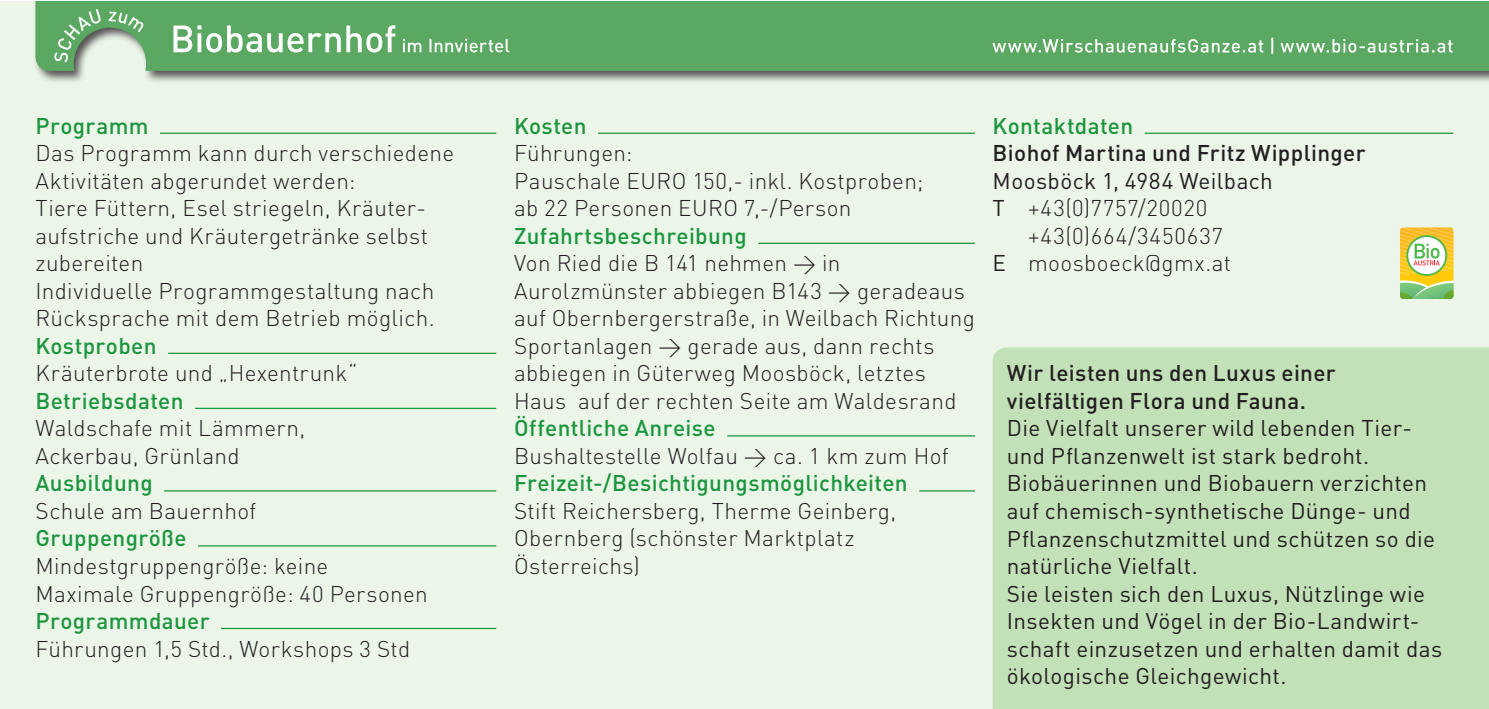
<style>
.page{position:relative;width:1489px;height:709px;background:#fff}
.page>*{position:absolute;margin:0;border:0;box-sizing:border-box;transform-origin:0 0}
.t1{font:300 22.5px/27.5px "DIN";letter-spacing:.015em;color:#231f20}
.t2{font:22.5px/27.5px "DIN";letter-spacing:.015em;color:#231f20}
.t3{font:500 22.5px "DIN";letter-spacing:.015em;color:#1b953e}
.t4{font:500 22.5px/27.5px "DIN";letter-spacing:.015em;color:#231f20}
.t5{font:300 22.5px "DIN";letter-spacing:.035em;color:#231f20}
.t6{font:300 22.5px "DIN";letter-spacing:.045em;color:#231f20}
.s1{font-weight:400}
</style>
<div class="page">
<div style="left:0;top:1px;width:1488px;height:708px;background:#ebf5e8"></div>
<div style="left:33px;top:1px;width:1455px;height:83px;background:#231f20;opacity:.75"></div>
<div style="left:35px;top:1px;width:1453px;height:70px;background:#5ba862"></div>
<svg style="left:992px;top:38px;width:460px;height:16px;background:#81bc87"></svg>
<svg style="left:173px;top:25px;width:336px;height:27px;background:#87bf8c"></svg>
<svg style="left:54px;top:9px;width:89px;height:54px"></svg>
<div style="left:992px;top:347px;width:496px;height:362px;background:#c3e1b8"></div>
<svg style="left:1400px;top:227px;width:53px;height:72px;background:#cece6f"></svg>
<hr style="left:160px;top:133px;width:336px;height:1px;background:#1b953e">
<hr style="left:168px;top:353px;width:328px;height:1px;background:#1b953e">
<hr style="left:195px;top:408px;width:301px;height:1px;background:#1b953e">
<hr style="left:164px;top:490px;width:332px;height:1px;background:#1b953e">
<hr style="left:198px;top:545px;width:298px;height:1px;background:#1b953e">
<hr style="left:221px;top:628px;width:275px;height:1px;background:#1b953e">
<hr style="left:598px;top:133px;width:376px;height:1px;background:#1b953e">
<hr style="left:758px;top:243px;width:216px;height:1px;background:#1b953e">
<hr style="left:727px;top:435px;width:247px;height:1px;background:#1b953e">
<hr style="left:919px;top:490px;width:55px;height:1px;background:#1b953e">
<hr style="left:1144px;top:133px;width:309px;height:1px;background:#1b953e">
<p class="t3" style="left:35px;top:111px;width:115px">Programm</p>
<p class="t1" style="left:35px;top:139px;width:420px">Das Programm kann durch verschiedene Aktivitäten abgerundet werden:<br>Tiere Füttern, Esel striegeln, Kräuter&shy;aufstriche und Kräutergetränke selbst zubereiten<br>Individuelle Programmgestaltung nach Rücksprache mit dem Betrieb möglich.</p>
<p class="t3" style="left:35px;top:331px;width:123px">Kostproben</p>
<p class="t1" style="left:35px;top:359px;width:324px">Kräuterbrote und „Hexentrunk“</p>
<p class="t3" style="left:35px;top:386px;width:150px">Betriebsdaten</p>
<p class="t1" style="left:35px;top:414px;width:271px">Waldschafe mit Lämmern,<br>Ackerbau, Grünland</p>
<p class="t3" style="left:35px;top:469px;width:119px">Ausbildung</p>
<p class="t1" style="left:35px;top:497px;width:222px">Schule am Bauernhof</p>
<p class="t3" style="left:35px;top:524px;width:152px">Gruppengröße</p>
<p class="t1" style="left:35px;top:552px;width:394px">Mindestgruppengröße: keine<br>Maximale Gruppengröße: 40 Personen</p>
<p class="t3" style="left:35px;top:606px;width:176px">Programmdauer</p>
<p class="t1" style="left:35px;top:634px;width:376px">Führungen 1,5 Std., Workshops 3 Std</p>
<p class="t3" style="left:514px;top:111px;width:74px">Kosten</p>
<p class="t1" style="left:514px;top:139px;width:411px">Führungen:<br>Pauschale EURO 150,- inkl. Kostproben; ab 22 Personen EURO 7,-/Person</p>
<p class="t3" style="left:514px;top:221px;width:234px">Zufahrtsbeschreibung</p>
<p class="t1" style="left:514px;top:249px;width:462px">Von Ried die B 141 nehmen &gt; in Aurolzmünster abbiegen B143 &gt; geradeaus auf Obernbergerstraße, in Weilbach Richtung Sportanlagen &gt; gerade aus, dann rechts abbiegen in Güterweg Moosböck, letztes Haus auf der rechten Seite am Waldesrand</p>
<p class="t3" style="left:514px;top:414px;width:203px">Öffentliche Anreise</p>
<p class="t1" style="left:514px;top:442px;width:436px">Bushaltestelle Wolfau &gt; ca. 1 km zum Hof</p>
<p class="t3" style="left:514px;top:469px;width:395px">Freizeit-/Besichtigungsmöglichkeiten</p>
<p class="t1" style="left:514px;top:497px;width:384px">Stift Reichersberg, Therme Geinberg,<br>Obernberg (schönster Marktplatz<br>Österreichs)</p>
<p class="t3" style="left:992px;top:111px;width:142px">Kontaktdaten</p>
<p class="t4" style="left:992px;top:139px;width:374px">Biohof Martina und Fritz Wipplinger</p>
<p class="t2" style="left:992px;top:167px;width:282px">Moosböck 1, 4984 Weilbach</p>
<p class="t5" style="left:992px;top:194px;width:216px"><span class="s1">T</span> +43(0)7757/20020</p>
<p class="t6" style="left:1028px;top:222px;width:196px">+43(0)664/3450637</p>
<p class="t1" style="left:992px;top:249px;width:240px"><span class="s1">E</span> moosboeck@gmx.at</p>
<p class="t4" style="left:1006px;top:359px;width:330px">Wir leisten uns den Luxus einer vielfältigen Flora und Fauna.</p>
<p class="t2" style="left:1006px;top:414px;width:437px">Die Vielfalt unserer wild lebenden Tier&shy;und Pflanzenwelt ist stark bedroht.<br>Biobäuerinnen und Biobauern verzichten auf chemisch-synthetische Dünge- und Pflanzenschutzmittel und schützen so die natürliche Vielfalt.<br>Sie leisten sich den Luxus, Nützlinge wie Insekten und Vögel in der Bio-Landwirt&shy;schaft einzusetzen und erhalten damit das ökologische Gleichgewicht.</p>
</div>
